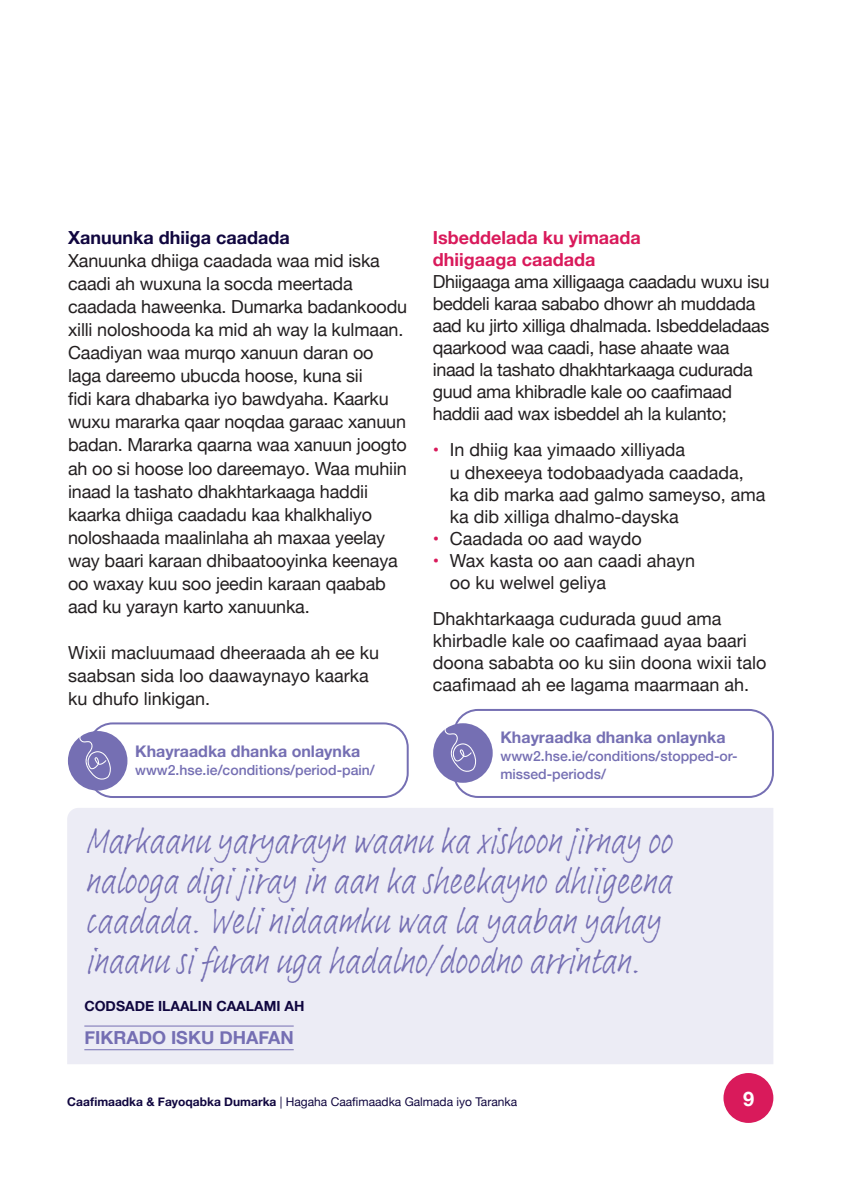
<style>
.page{position:relative;width:842px;height:1191px;background:#fff}
.page>*{position:absolute;margin:0;border:0;box-sizing:border-box;transform-origin:0 0}
.handwritten_notes{font:36px/40px "Adobe Handwriting Frank";color:#756fb3}
.t1{font:700 20px "Helvetica Neue";color:#fff}
.Intro{font:18px/23px "Helvetica Neue";letter-spacing:-.01em;color:#231f20}
.body_indented{font:18px/22px "Helvetica Neue";color:#231f20}
.sub{font:700 18px/22px "Helvetica Neue";color:#d91a5b}
.sub-2{font:700 18px "Helvetica Neue";color:#10063f}
.diverse_voices{font:700 18px "Helvetica Neue";color:#756fb3}
.bold{font:700 16px "Helvetica Neue";color:#756fb3}
.Intro-2{font:500 14px/18px "Helvetica Neue";color:#756fb3}
.staff_etc{font:700 14px "Helvetica Neue";color:#10063f}
.t2{font:12px "Helvetica Neue";color:#10063f}
.s1{color:#d91a5b}
.s2{font-weight:700}
</style>
<div class="page">
<div style="left:723px;top:1073px;width:50px;height:50px;background:#d91a5b;border-radius:50%"></div>
<div style="left:67px;top:808px;width:706px;height:256px;background:#ececf5"></div>
<hr style="left:84px;top:1025px;width:210px;height:1px;background:#756fb3">
<hr style="left:84px;top:1049px;width:210px;height:1px;background:#756fb3">
<div style="left:88px;top:722px;width:321px;height:76px;border:2px solid #756fb3;border-radius:24px"></div>
<div style="left:68px;top:731px;width:59px;height:59px;background:#756fb3;border-radius:50%"></div>
<svg style="left:79px;top:731px;width:32px;height:49px"></svg>
<div style="left:453px;top:709px;width:321px;height:89px;border:2px solid #756fb3;border-radius:24px"></div>
<div style="left:433px;top:723px;width:60px;height:60px;background:#756fb3;border-radius:50%"></div>
<svg style="left:444px;top:723px;width:32px;height:49px"></svg>
<p class="sub-2" style="left:68px;top:224px;width:223px">Xanuunka dhiiga caadada</p>
<p class="Intro" style="left:68px;top:250px;width:341px">Xanuunka dhiiga caadada waa mid iska caadi ah wuxuna la socda meertada caadada haweenka. Dumarka badankoodu xilli noloshooda ka mid ah way la kulmaan.<br>Caadiyan waa murqo xanuun daran oo laga dareemo ubucda hoose, kuna sii<br>fidi kara dhabarka iyo bawdyaha. Kaarku wuxu mararka qaar noqdaa garaac xanuun badan. Mararka qaarna waa xanuun joogto ah oo si hoose loo dareemayo. Waa muhiin inaad la tashato dhakhtarkaaga haddii kaarka dhiiga caadadu kaa khalkhaliyo noloshaada maalinlaha ah maxaa yeelay way baari karaan dhibaatooyinka keenaya oo waxay kuu soo jeedin karaan qaabab aad ku yarayn karto xanuunka.</p>
<p class="Intro" style="left:68px;top:641px;width:313px">Wixii macluumaad dheeraada ah ee ku saabsan sida loo daawaynayo kaarka ku dhufo linkigan.</p>
<p class="bold" style="left:135px;top:738px;width:227px">Khayraadka dhanka onlaynka</p>
<p class="Intro-2" style="left:135px;top:759px;width:241px">www2.hse.ie/conditions/period-pain/</p>
<p class="sub" style="left:433px;top:227px;width:210px">Isbeddelada ku yimaada dhiigaaga caadada</p>
<p class="Intro" style="left:433px;top:272px;width:338px;line-height:22px">Dhiigaaga ama xilligaaga caadadu wuxu isu beddeli karaa sababo dhowr ah muddada aad ku jirto xilliga dhalmada. Isbeddeladaas qaarkood waa caadi, hase ahaate waa inaad la tashato dhakhtarkaaga cudurada guud ama khibradle kale oo caafimaad haddii aad wax isbeddel ah la kulanto;</p>
<p class="body_indented" style="left:450px;top:440px;width:317px;text-indent:-17px"><span class="s1">•</span> In dhiig kaa yimaado xilliyada<br>u dhexeeya todobaadyada caadada, ka dib marka aad galmo sameyso, ama ka dib xilliga dhalmo-dayska</p>
<p class="body_indented" style="left:433px;top:528px;width:211px"><span class="s1">•</span> Caadada oo aad waydo</p>
<p class="body_indented" style="left:450px;top:550px;width:247px;text-indent:-17px"><span class="s1">•</span> Wax kasta oo aan caadi ahayn oo ku welwel geliya</p>
<p class="Intro" style="left:433px;top:608px;width:335px;line-height:22px">Dhakhtarkaaga cudurada guud ama khirbadle kale oo caafimaad ayaa baari doona sababta oo ku siin doona wixii talo caafimaad ah ee lagama maarmaan ah.</p>
<p class="bold" style="left:500px;top:724px;width:227px">Khayraadka dhanka onlaynka</p>
<p class="Intro-2" style="left:500px;top:745px;width:239px">www2.hse.ie/conditions/stopped-or&shy;missed-periods/</p>
<p class="handwritten_notes" style="left:84px;top:821px;width:588px">Markaanu yaryarayn waanu ka xishoon jirnay oo nalooga digi jiray in aan ka sheekayno dhiigeena caadada. Weli nidaamku waa la yaaban yahay inaanu si furan uga hadalno/doodno arrintan.</p>
<p class="staff_etc" style="left:84px;top:994px;width:222px">CODSADE ILAALIN CAALAMI AH</p>
<p class="diverse_voices" style="left:84px;top:1023px;width:211px">FIKRADO ISKU DHAFAN</p>
<p class="t2" style="left:67px;top:1093px;width:451px"><span class="s2">Caafimaadka &amp; Fayoqabka Dumarka</span> | Hagaha Caafimaadka Galmada iyo Taranka</p>
<p class="t1" style="left:743px;top:1082px;width:13px">9</p>
</div>
